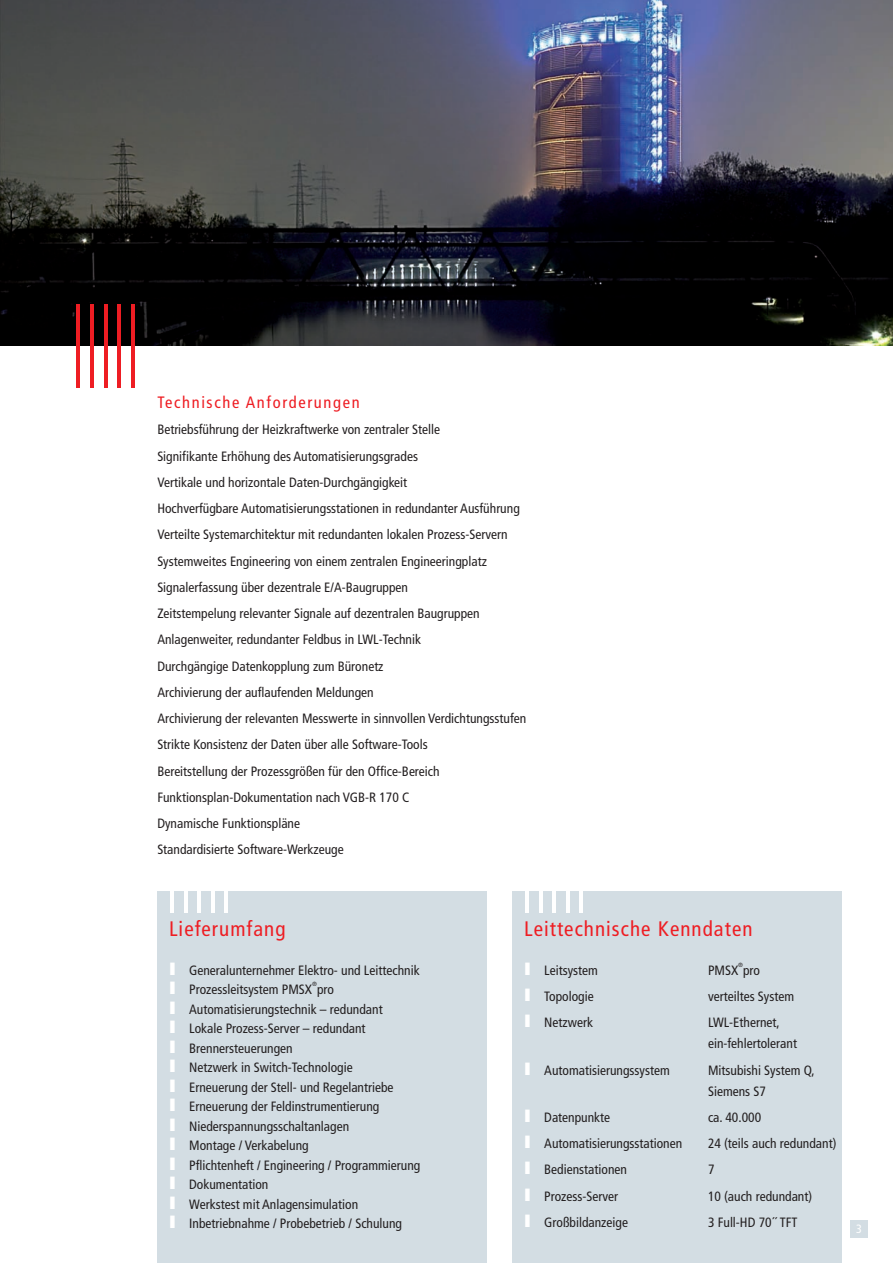
<style>
.page{position:relative;width:893px;height:1263px;background:#fff}
.page>*{position:absolute;margin:0;border:0;box-sizing:border-box;transform-origin:0 0}
.t1{font:condensed 21px "Frutiger";letter-spacing:.05em;color:#ee1d23}
.t2{font:condensed 16.5px "Frutiger";letter-spacing:.1em;color:#ee1d23}
.t3{font:condensed 13.5px/26.2px "Frutiger";color:#231f20}
.t4{font:condensed 12px "Frutiger";color:#fff}
.t5{font:condensed 6.15px "Frutiger";color:#231f20}
.s1{color:#fff}
</style>
<div class="page">
<div style="left:157px;top:891px;width:330px;height:372px;background:#d3dde3"></div>
<div style="left:512px;top:891px;width:330px;height:372px;background:#d3dde3"></div>
<hr style="left:170px;top:891px;width:4px;height:21px;background:#fff">
<hr style="left:184px;top:891px;width:4px;height:21px;background:#fff">
<hr style="left:197px;top:891px;width:4px;height:21px;background:#fff">
<hr style="left:211px;top:891px;width:4px;height:21px;background:#fff">
<hr style="left:225px;top:891px;width:3px;height:21px;background:#fff">
<hr style="left:525px;top:891px;width:4px;height:21px;background:#fff">
<hr style="left:539px;top:891px;width:3px;height:21px;background:#fff">
<hr style="left:552px;top:891px;width:4px;height:21px;background:#fff">
<hr style="left:566px;top:891px;width:4px;height:21px;background:#fff">
<hr style="left:579px;top:891px;width:4px;height:21px;background:#fff">
<img style="left:0;top:0;width:893px;height:345px">
<hr style="left:77px;top:305px;width:3px;height:83px;background:#ee1d23">
<hr style="left:90px;top:305px;width:4px;height:83px;background:#ee1d23">
<hr style="left:104px;top:305px;width:4px;height:83px;background:#ee1d23">
<hr style="left:117px;top:305px;width:4px;height:83px;background:#ee1d23">
<hr style="left:131px;top:305px;width:4px;height:83px;background:#ee1d23">
<div style="left:850px;top:1220px;width:17px;height:17px;background:#d3dde3"></div>
<p class="t2" style="left:157px;top:396px;width:204px">Technische Anforderungen</p>
<p class="t3" style="left:157px;top:418px;width:370px">Betriebsführung der Heizkraftwerke von zentraler Stelle<br>Signifikante Erhöhung des Automatisierungsgrades<br>Vertikale und horizontale Daten-Durchgängigkeit<br>Hochverfügbare Automatisierungsstationen in redundanter Ausführung Verteilte Systemarchitektur mit redundanten lokalen Prozess-Servern Systemweites Engineering von einem zentralen Engineeringplatz Signalerfassung über dezentrale E/A-Baugruppen<br>Zeitstempelung relevanter Signale auf dezentralen Baugruppen Anlagenweiter, redundanter Feldbus in LWL-Technik<br>Durchgängige Datenkopplung zum Büronetz<br>Archivierung der auflaufenden Meldungen<br>Archivierung der relevanten Messwerte in sinnvollen Verdichtungsstufen Strikte Konsistenz der Daten über alle Software-Tools<br>Bereitstellung der Prozessgrößen für den Office-Bereich Funktionsplan-Dokumentation nach VGB-R 170 C<br>Dynamische Funktionspläne<br>Standardisierte Software-Werkzeuge</p>
<h1 class="t1" style="left:169px;top:921px;width:118px">Lieferumfang</h1>
<h1 class="t1" style="left:524px;top:921px;width:230px">Leittechnische Kenndaten</h1>
<p class="t3" style="left:170px;top:958px;width:251px"><span class="s1">■</span> Generalunternehmer Elektro- und Leittechnik</p>
<p class="t3" style="left:170px;top:977px;width:165px"><span class="s1">■</span> Prozessleitsystem PMSX pro</p>
<p class="t3" style="left:525px;top:958px;width:74px"><span class="s1">■</span> Leitsystem</p>
<p class="t3" style="left:708px;top:958px;width:54px">PMSX pro</p>
<p class="t5" style="left:738px;top:962px;width:6px">®</p>
<p class="t5" style="left:312px;top:982px;width:6px">®</p>
<p class="t3" style="left:170px;top:997px;width:214px"><span class="s1">■</span> Automatisierungstechnik – redundant</p>
<p class="t3" style="left:170px;top:1016px;width:197px"><span class="s1">■</span> Lokale Prozess-Server – redundant</p>
<p class="t3" style="left:170px;top:1036px;width:124px"><span class="s1">■</span> Brennersteuerungen</p>
<p class="t3" style="left:170px;top:1055px;width:184px"><span class="s1">■</span> Netzwerk in Switch-Technologie</p>
<p class="t3" style="left:170px;top:1075px;width:225px"><span class="s1">■</span> Erneuerung der Stell- und Regelantriebe</p>
<p class="t3" style="left:170px;top:1094px;width:211px"><span class="s1">■</span> Erneuerung der Feldinstrumentierung</p>
<p class="t3" style="left:170px;top:1114px;width:181px"><span class="s1">■</span> Niederspannungsschaltanlagen</p>
<p class="t3" style="left:170px;top:1133px;width:140px"><span class="s1">■</span> Montage / Verkabelung</p>
<p class="t3" style="left:170px;top:1153px;width:252px"><span class="s1">■</span> Pflichtenheft / Engineering / Programmierung</p>
<p class="t3" style="left:170px;top:1172px;width:100px"><span class="s1">■</span> Dokumentation</p>
<p class="t3" style="left:170px;top:1192px;width:190px"><span class="s1">■</span> Werkstest mit Anlagensimulation</p>
<p class="t3" style="left:170px;top:1211px;width:234px"><span class="s1">■</span> Inbetriebnahme / Probebetrieb / Schulung</p>
<p class="t3" style="left:525px;top:984px;width:70px"><span class="s1">■</span> Topologie</p>
<p class="t3" style="left:708px;top:984px;width:88px">verteiltes System</p>
<p class="t3" style="left:525px;top:1010px;width:69px"><span class="s1">■</span> Netzwerk</p>
<p class="t3" style="left:708px;top:1013px;width:90px;line-height:21px">LWL-Ethernet, ein-fehlertolerant</p>
<p class="t3" style="left:525px;top:1058px;width:146px"><span class="s1">■</span> Automatisierungssystem</p>
<p class="t3" style="left:708px;top:1060px;width:108px;line-height:21px">Mitsubishi System Q,<br>Siemens S7</p>
<p class="t3" style="left:525px;top:1105px;width:87px"><span class="s1">■</span> Datenpunkte</p>
<p class="t3" style="left:708px;top:1105px;width:55px">ca. 40.000</p>
<p class="t3" style="left:525px;top:1131px;width:159px"><span class="s1">■</span> Automatisierungsstationen</p>
<p class="t3" style="left:708px;top:1131px;width:130px">24 (teils auch redundant)</p>
<p class="t3" style="left:525px;top:1157px;width:103px"><span class="s1">■</span> Bedienstationen</p>
<p class="t3" style="left:708px;top:1157px;width:8px">7</p>
<p class="t3" style="left:525px;top:1184px;width:95px"><span class="s1">■</span> Prozess-Server</p>
<p class="t3" style="left:708px;top:1184px;width:106px">10 (auch redundant)</p>
<p class="t3" style="left:525px;top:1210px;width:104px"><span class="s1">■</span> Großbildanzeige</p>
<p class="t3" style="left:708px;top:1210px;width:91px">3 Full-HD 70´´ TFT</p>
<p class="t4" style="left:856px;top:1224px;width:7px">3</p>
</div>
